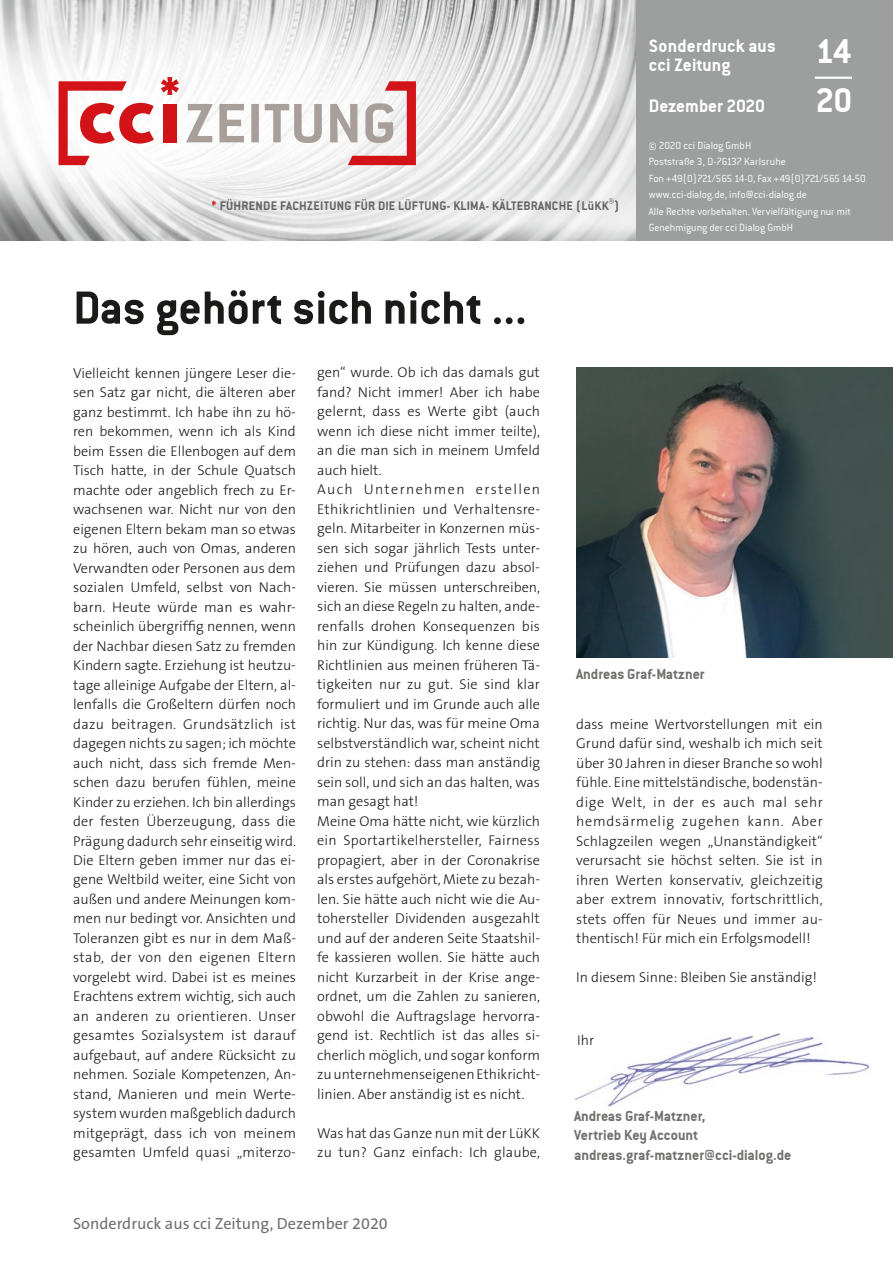
<style>
.page{position:relative;width:893px;height:1263px;background:#fff}
.page>*{position:absolute;margin:0;border:0;box-sizing:border-box;transform-origin:0 0}
.t1{font:51px "Conduit ITCTT Bold";color:#1b1a19}
.t2{font:37.2px/48.2px "Conduit ITCTT Bold";color:#fff}
.t3{font:19.5px/19.5px "Conduit ITCTT Bold";letter-spacing:.01em;color:#fff}
.t4{font:16.2px "The Sans B5 Plain";color:#70706f}
.t5{font:15.75px/19.5px "Conduit ITCTT Bold";color:#70706f}
.t6{font:300 14.25px/19.5px "The Sans B3";color:#1b1a19;text-align:justify}
.t7{font:13.5px "Conduit ITCTT Bold";letter-spacing:.02em;color:#585757}
.t8{font:11.25px/16.5px "Conduit ITCTT Light";letter-spacing:-.005em;color:#fff}
.s1{color:#d21317}
</style>
<div class="page">
<img style="left:0;top:0;width:637px;height:241px">
<div style="left:637px;top:0;width:256px;height:241px;background:#9d9e9e"></div>
<svg style="left:186px;top:104px;width:27px;height:38px"></svg>
<svg style="left:219px;top:104px;width:25px;height:38px"></svg>
<div style="left:251px;top:104px;width:8px;height:38px;background:#a89e9a"></div>
<svg style="left:265px;top:104px;width:57px;height:39px"></svg>
<svg style="left:330px;top:81px;width:86px;height:84px"></svg>
<div style="left:163px;top:104px;width:13px;height:38px;background:#d21317"></div>
<svg style="left:59px;top:81px;width:95px;height:84px"></svg>
<svg style="left:161px;top:77px;width:18px;height:18px"></svg>
<hr style="left:815px;top:77px;width:37px;height:2px;background:#fff">
<img style="left:576px;top:367px;width:317px;height:290px">
<img style="left:574px;top:1033px;width:296px;height:74px">
<p class="t7" style="left:212px;top:198px;width:409px"><span class="s1">*</span> FÜHRENDE FACHZEITUNG FÜR DIE LÜFTUNG- KLIMA- KÄLTEBRANCHE (LüKK )®</p>
<h1 class="t1" style="left:73px;top:277px;width:455px">Das gehört sich nicht ...</h1>
<h3 class="t3" style="left:649px;top:35px;width:129px">Sonderdruck aus cci Zeitung</h3>
<h3 class="t3" style="left:649px;top:96px;width:118px">Dezember 2020</h3>
<h2 class="t2" style="left:815px;top:27px;width:38px">14<br>20</h2>
<p class="t8" style="left:649px;top:137px;width:219px">© 2020 cci Dialog GmbH<br>Poststraße 3, D-76137 Karlsruhe<br>Fon +49(0)721/565 14-0, Fax +49(0)721/565 14-50 www.cci-dialog.de, info@cci-dialog.de<br>Alle Rechte vorbehalten. Vervielfältigung nur mit Genehmigung der cci Dialog GmbH</p>
<p class="t6" style="left:73px;top:363px;width:224px">Vielleicht kennen jüngere Leser die&shy;sen Satz gar nicht, die älteren aber ganz bestimmt. Ich habe ihn zu hö&shy;ren bekommen, wenn ich als Kind beim Essen die Ellenbogen auf dem Tisch hatte, in der Schule Quatsch machte oder angeblich frech zu Er&shy;wachsenen war. Nicht nur von den eigenen Eltern bekam man so etwas zu hören, auch von Omas, anderen Verwandten oder Personen aus dem sozialen Umfeld, selbst von Nach&shy;barn. Heute würde man es wahr&shy;scheinlich übergriffig nennen, wenn der Nachbar diesen Satz zu fremden Kindern sagte. Erziehung ist heutzu&shy;tage alleinige Aufgabe der Eltern, al&shy;lenfalls die Großeltern dürfen noch dazu beitragen. Grundsätzlich ist dagegen nichts zu sagen; ich möchte auch nicht, dass sich fremde Men&shy;schen dazu berufen fühlen, meine Kinder zu erziehen. Ich bin allerdings der festen Überzeugung, dass die Prägung dadurch sehr einseitig wird.<br>Die Eltern geben immer nur das ei&shy;gene Weltbild weiter, eine Sicht von außen und andere Meinungen kom&shy;men nur bedingt vor. Ansichten und Toleranzen gibt es nur in dem Maß&shy;stab, der von den eigenen Eltern vorgelebt wird. Dabei ist es meines Erachtens extrem wichtig, sich auch an anderen zu orientieren. Unser gesamtes Sozialsystem ist darauf aufgebaut, auf andere Rücksicht zu nehmen. Soziale Kompetenzen, An&shy;stand, Manieren und mein Werte&shy;system wurden maßgeblich dadurch mitgeprägt, dass ich von meinem gesamten Umfeld quasi „miterzo-</p>
<p class="t6" style="left:317px;top:363px;width:224px;text-align:left">gen“ wurde. Ob ich das damals gut fand? Nicht immer! Aber ich habe gelernt, dass es Werte gibt (auch wenn ich diese nicht immer teilte), an die man sich in meinem Umfeld auch hielt.<br>Auch Unternehmen erstellen Ethikrichtlinien und Verhaltensre&shy;geln. Mitarbeiter in Konzernen müs&shy;sen sich sogar jährlich Tests unter&shy;ziehen und Prüfungen dazu absol&shy;vieren. Sie müssen unterschreiben, sich an diese Regeln zu halten, ande&shy;renfalls drohen Konsequenzen bis hin zur Kündigung. Ich kenne diese Richtlinien aus meinen früheren Tä&shy;tigkeiten nur zu gut. Sie sind klar formuliert und im Grunde auch alle richtig. Nur das, was für meine Oma selbstverständlich war, scheint nicht drin zu stehen: dass man anständig sein soll, und sich an das halten, was man gesagt hat!<br>Meine Oma hätte nicht, wie kürzlich ein Sportartikelhersteller, Fairness propagiert, aber in der Coronakrise als erstes aufgehört, Miete zu bezah&shy;len. Sie hätte auch nicht wie die Au&shy;tohersteller Dividenden ausgezahlt und auf der anderen Seite Staatshil&shy;fe kassieren wollen. Sie hätte auch nicht Kurzarbeit in der Krise ange&shy;ordnet, um die Zahlen zu sanieren, obwohl die Auftragslage hervorra&shy;gend ist. Rechtlich ist das alles si&shy;cherlich möglich, und sogar konform zu unternehmenseigenen Ethikricht&shy;linien. Aber anständig ist es nicht.</p>
<p class="t6" style="left:317px;top:1123px;width:224px">Was hat das Ganze nun mit der LüKK zu tun? Ganz einfach: Ich glaube,</p>
<p class="t4" style="left:73px;top:1215px;width:316px">Sonderdruck aus cci Zeitung, Dezember 2020</p>
<p class="t5" style="left:576px;top:663px;width:130px">Andreas Graf-Matzner</p>
<p class="t6" style="left:576px;top:714px;width:248px">dass meine Wertvorstellungen mit ein Grund dafür sind, weshalb ich mich seit über 30 Jahren in dieser Branche so wohl fühle. Eine mittelständische, bodenstän&shy;dige Welt, in der es auch mal sehr hemdsärmelig zugehen kann. Aber Schlagzeilen wegen „Unanständigkeit“ verursacht sie höchst selten. Sie ist in ihren Werten konservativ, gleichzeitig aber extrem innovativ, fortschrittlich, stets offen für Neues und immer au&shy;thentisch! Für mich ein Erfolgsmodell!</p>
<p class="t6" style="left:576px;top:968px;width:242px">In diesem Sinne: Bleiben Sie anständig!</p>
<p class="t6" style="left:577px;top:1031px;width:18px">Ihr</p>
<p class="t5" style="left:574px;top:1106px;width:219px">Andreas Graf-Matzner,<br>Vertrieb Key Account andreas.graf-matzner@cci-dialog.de</p>
</div>
